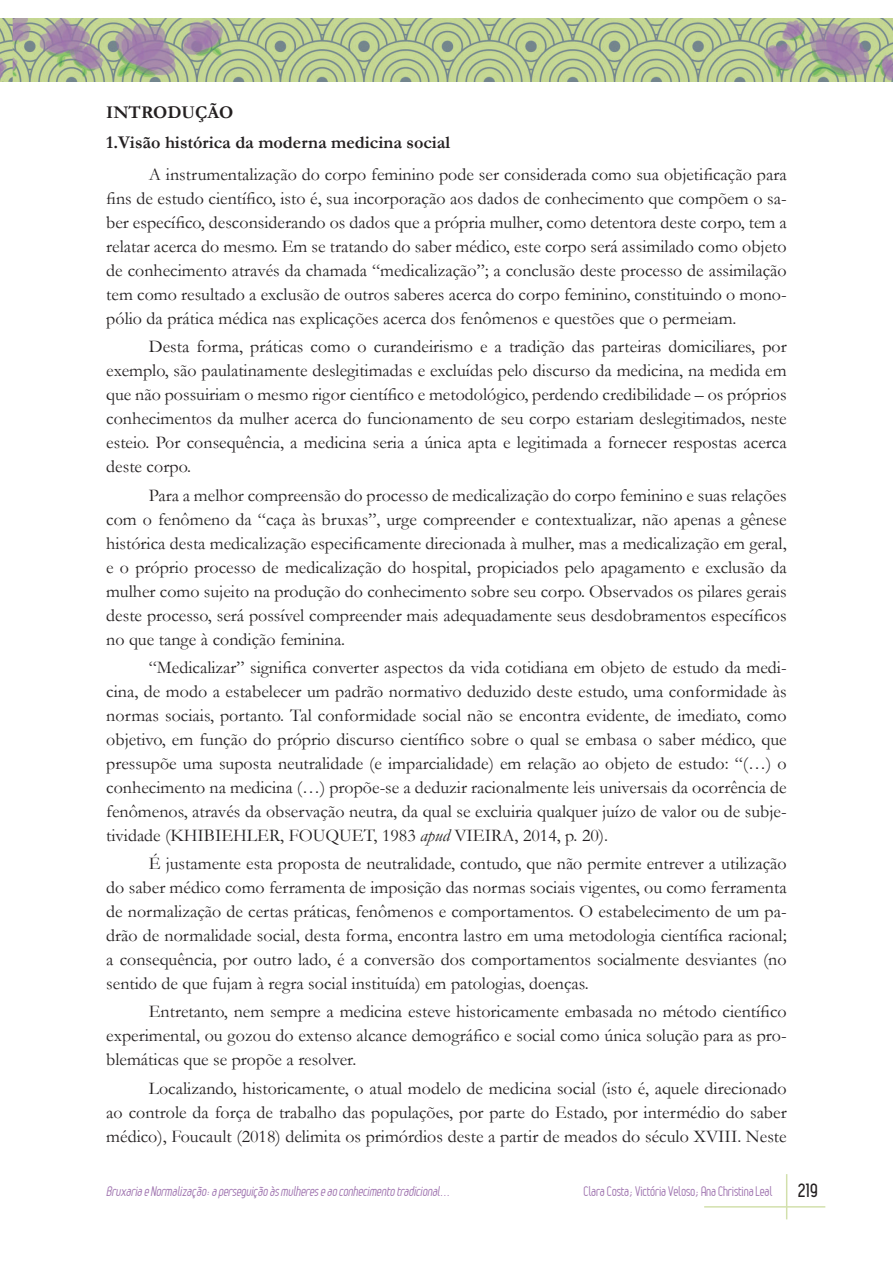
<style>
.page{position:relative;width:893px;height:1263px;background:#fff}
.page>*{position:absolute;margin:0;border:0;box-sizing:border-box;transform-origin:0 0}
.Texto{font:18px/24px "Garamond";color:#231f20;text-align:justify}
.Titulo_2{font:700 18px "Garamond";color:#231f20}
.t1{font:700 18px "Leger";color:#231f20}
.t2{font:italic 13.5px "Leger";color:#9f73af}
.t3{font:13.5px "Leger";letter-spacing:-.01em;color:#9f73af}
.s1{font-style:italic}
</style>
<div class="page">
<hr style="left:786px;top:1174px;width:1px;height:45px;background:#d2e0ac">
<hr style="left:704px;top:1206px;width:121px;height:1px;background:#d2e0ac">
<img style="left:13px;top:18px;width:880px;height:64px">
<img style="left:0;top:18px;width:13px;height:64px">
<p class="Titulo_2" style="left:106px;top:100px;width:129px">INTRODUÇÃO</p>
<p class="Titulo_2" style="left:106px;top:130px;width:345px">1.Visão histórica da moderna medicina social</p>
<p class="Texto" style="left:106px;top:162px;width:682px;text-indent:43px">A instrumentalização do corpo feminino pode ser considerada como sua objetificação para fins de estudo científico, isto é, sua incorporação aos dados de conhecimento que compõem o sa&shy;ber específico, desconsiderando os dados que a própria mulher, como detentora deste corpo, tem a relatar acerca do mesmo. Em se tratando do saber médico, este corpo será assimilado como objeto de conhecimento através da chamada “medicalização”; a conclusão deste processo de assimilação tem como resultado a exclusão de outros saberes acerca do corpo feminino, constituindo o mono&shy;pólio da prática médica nas explicações acerca dos fenômenos e questões que o permeiam.</p>
<p class="Texto" style="left:106px;top:334px;width:682px;text-indent:43px">Desta forma, práticas como o curandeirismo e a tradição das parteiras domiciliares, por exemplo, são paulatinamente deslegitimadas e excluídas pelo discurso da medicina, na medida em que não possuiriam o mesmo rigor científico e metodológico, perdendo credibilidade – os próprios conhecimentos da mulher acerca do funcionamento de seu corpo estariam deslegitimados, neste esteio. Por consequência, a medicina seria a única apta e legitimada a fornecer respostas acerca deste corpo.</p>
<p class="Texto" style="left:106px;top:482px;width:682px;text-indent:43px">Para a melhor compreensão do processo de medicalização do corpo feminino e suas relações com o fenômeno da “caça às bruxas”, urge compreender e contextualizar, não apenas a gênese histórica desta medicalização especificamente direcionada à mulher, mas a medicalização em geral, e o próprio processo de medicalização do hospital, propiciados pelo apagamento e exclusão da mulher como sujeito na produção do conhecimento sobre seu corpo. Observados os pilares gerais deste processo, será possível compreender mais adequadamente seus desdobramentos específicos no que tange à condição feminina.</p>
<p class="Texto" style="left:106px;top:655px;width:682px;text-indent:43px">“Medicalizar” significa converter aspectos da vida cotidiana em objeto de estudo da medi&shy;cina, de modo a estabelecer um padrão normativo deduzido deste estudo, uma conformidade às normas sociais, portanto. Tal conformidade social não se encontra evidente, de imediato, como objetivo, em função do próprio discurso científico sobre o qual se embasa o saber médico, que pressupõe uma suposta neutralidade (e imparcialidade) em relação ao objeto de estudo: “(…) o conhecimento na medicina (…) propõe-se a deduzir racionalmente leis universais da ocorrência de fenômenos, através da observação neutra, da qual se excluiria qualquer juízo de valor ou de subje&shy;tividade (KHIBIEHLER, FOUQUET, 1983 <span class="s1">apud</span> VIEIRA, 2014, p. 20).</p>
<p class="Texto" style="left:106px;top:851px;width:682px;text-indent:43px">É justamente esta proposta de neutralidade, contudo, que não permite entrever a utilização do saber médico como ferramenta de imposição das normas sociais vigentes, ou como ferramenta de normalização de certas práticas, fenômenos e comportamentos. O estabelecimento de um pa&shy;drão de normalidade social, desta forma, encontra lastro em uma metodologia científica racional; a consequência, por outro lado, é a conversão dos comportamentos socialmente desviantes (no sentido de que fujam à regra social instituída) em patologias, doenças.</p>
<p class="Texto" style="left:106px;top:999px;width:682px;text-indent:43px">Entretanto, nem sempre a medicina esteve historicamente embasada no método científico experimental, ou gozou do extenso alcance demográfico e social como única solução para as pro&shy;blemáticas que se propõe a resolver.</p>
<p class="Texto" style="left:106px;top:1075px;width:682px;text-indent:43px">Localizando, historicamente, o atual modelo de medicina social (isto é, aquele direcionado ao controle da força de trabalho das populações, por parte do Estado, por intermédio do saber médico), Foucault (2018) delimita os primórdios deste a partir de meados do século XVIII. Neste</p>
<p class="t2" style="left:106px;top:1183px;width:348px">BruxariaeNormalização:aperseguiçãoàsmulhereseaoconhecimentotradicional...</p>
<p class="t3" style="left:583px;top:1183px;width:191px">Clara Costa; Victória Veloso; Ana Christina Leal</p>
<p class="t1" style="left:798px;top:1180px;width:21px">219</p>
</div>
